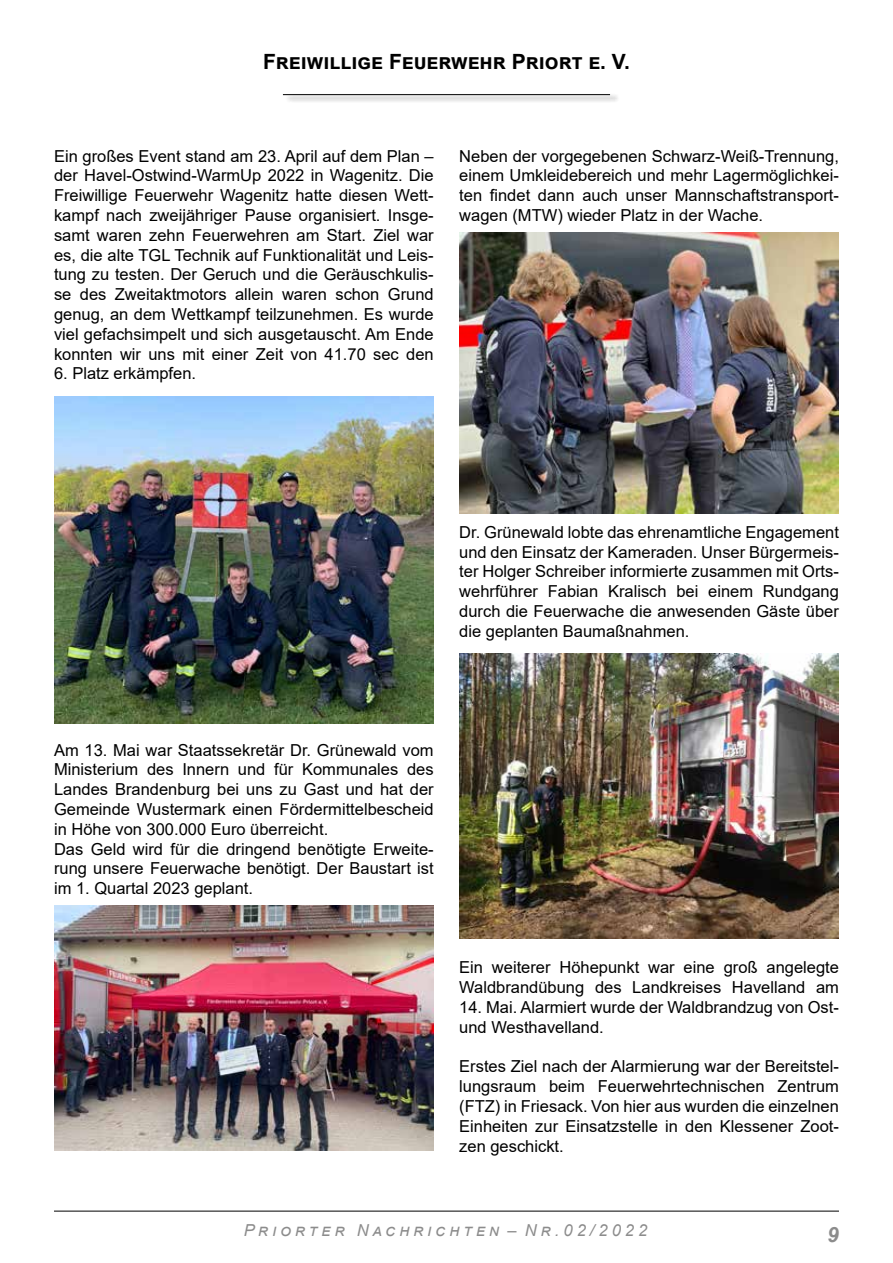
<style>
.page{position:relative;width:893px;height:1263px;background:#fff}
.page>*{position:absolute;margin:0;border:0;box-sizing:border-box;transform-origin:0 0}
.t1{font:700 21px "Arial";color:#000}
.t2{font:italic 700 21px "Arial";color:#8c8c8c}
.t3{font:16.5px/19.8px "Arial";color:#000;text-align:justify}
.t4{font:italic 16.5px "Arial";color:#8c8c8c}
</style>
<div class="page">
<hr style="left:54px;top:1211px;width:785px;height:1px;background:#000">
<div style="left:285px;top:93px;width:335px;height:10px;background:#000;opacity:.8"></div>
<hr style="left:283px;top:94px;width:327px;height:1px;background:#000">
<img style="left:54px;top:906px;width:380px;height:244px">
<img style="left:54px;top:396px;width:380px;height:328px">
<img style="left:459px;top:233px;width:380px;height:280px">
<img style="left:460px;top:654px;width:378px;height:285px">
<p class="t1" style="left:263px;top:47px;width:368px">Freiwillige Feuerwehr Priort e. V.</p>
<p class="t3" style="left:54px;top:146px;width:381px">Ein großes Event stand am 23. April auf dem Plan – der Havel-Ostwind-WarmUp 2022 in Wagenitz. Die Freiwillige Feuerwehr Wagenitz hatte diesen Wett&shy;kampf nach zweijähriger Pause organisiert. Insge&shy;samt waren zehn Feuerwehren am Start. Ziel war es, die alte TGL Technik auf Funktionalität und Leis&shy;tung zu testen. Der Geruch und die Geräuschkulis&shy;se des Zweitaktmotors allein waren schon Grund genug, an dem Wettkampf teilzunehmen. Es wurde viel gefachsimpelt und sich ausgetauscht. Am Ende konnten wir uns mit einer Zeit von 41.70 sec den</p>
<p class="t3" style="left:54px;top:363px;width:144px">6. Platz erkämpfen.</p>
<p class="t3" style="left:459px;top:146px;width:381px">Neben der vorgegebenen Schwarz-Weiß-Trennung, einem Umkleidebereich und mehr Lagermöglichkei&shy;ten findet dann auch unser Mannschaftstransport&shy;wagen (MTW) wieder Platz in der Wache.</p>
<p class="t3" style="left:459px;top:522px;width:381px">Dr. Grünewald lobte das ehrenamtliche Engagement und den Einsatz der Kameraden. Unser Bürgermeis&shy;ter Holger Schreiber informierte zusammen mit Orts&shy;wehrführer Fabian Kralisch bei einem Rundgang durch die Feuerwache die anwesenden Gäste über die geplanten Baumaßnahmen.</p>
<p class="t3" style="left:54px;top:740px;width:381px;text-align:left">Am 13. Mai war Staatssekretär Dr. Grünewald vom Ministerium des Innern und für Kommunales des Landes Brandenburg bei uns zu Gast und hat der Gemeinde Wustermark einen Fördermittelbescheid in Höhe von 300.000 Euro überreicht.<br>Das Geld wird für die dringend benötigte Erweite&shy;rung unsere Feuerwache benötigt. Der Baustart ist im 1. Quartal 2023 geplant.</p>
<p class="t3" style="left:459px;top:957px;width:381px">Ein weiterer Höhepunkt war eine groß angelegte<br>Waldbrandübung des Landkreises Havelland am</p>
<p class="t3" style="left:459px;top:997px;width:381px">14. Mai. Alarmiert wurde der Waldbrandzug von Ost&shy;und Westhavelland.</p>
<p class="t3" style="left:459px;top:1056px;width:381px">Erstes Ziel nach der Alarmierung war der Bereitstel&shy;lungsraum beim Feuerwehrtechnischen Zentrum (FTZ) in Friesack. Von hier aus wurden die einzelnen Einheiten zur Einsatzstelle in den Klessener Zoot&shy;zen geschickt.</p>
<p class="t4" style="left:244px;top:1220px;width:405px">P r i o r t e r N a c h r i c h t e n – N r . 0 2 / 2 0 2 2</p>
<p class="t2" style="left:827px;top:1220px;width:13px">9</p>
</div>
